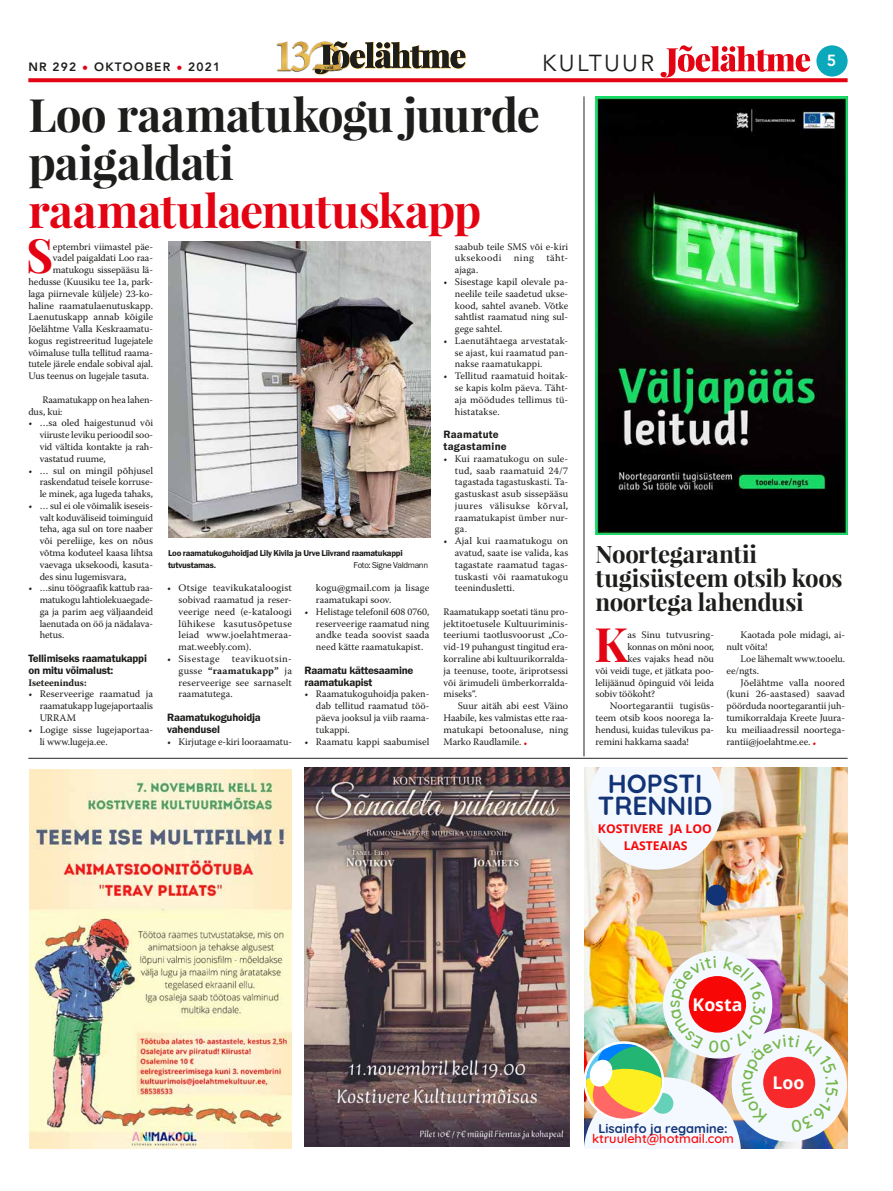
<style>
.page{position:relative;width:893px;height:1191px;background:#fff}
.page>*{position:absolute;margin:0;border:0;box-sizing:border-box;transform-origin:0 0}
.t1{font:700 47.4px "Playfair Display";color:#e30313}
.t2{font:700 46px/48px "Playfair Display";letter-spacing:-.015em;color:#1d1d1b}
.t3{font:700 46px "Playfair Display";letter-spacing:-.015em;color:#e30313}
.t4{font:700 26px/22.3px "Quicksand";color:#123376;text-align:center}
.t5{font:700 24px/24px "Playfair Display";letter-spacing:-.01em;color:#1d1d1b}
.t6{font:23px "Avenir LT Std";letter-spacing:.1em;color:#1d1d1b}
.t7{font:700 17.5px "Open Sans";color:#fff}
.t8{font:800 16px "Avenir LT Std";color:#fff}
.t9{font:500 12.6px "Quicksand";color:#f80707}
.t10{font:700 12.6px "Quicksand";color:#123376}
.t11{font:700 12.1px/16.4px "Open Sans";color:#f80707;text-align:center}
.t12{font:800 12px "Avenir LT Std";letter-spacing:.1em;color:#1d1d1b}
.t13{font:600 11px/11.8px "Franklin Gothic FS";letter-spacing:-.02em;color:#1d1d1b}
.t14{font:600 11px/11.8px "Franklin Gothic FS";letter-spacing:.02em;color:#1d1d1b}
.t15{font:10px/11.8px "Warnock Pro";color:#1d1d1b;text-align:justify}
.t16{font:700 10px "Warnock Pro";letter-spacing:-.01em;color:#1d1d1b}
.t17{font:600 8.8px/11.8px "Franklin Gothic FS";letter-spacing:-.03em;color:#1d1d1b}
.t18{font:8.8px "Franklin Gothic FS";letter-spacing:-.035em;color:#1d1d1b}
.t19{font:700 4.5px "Playfair Display";color:#1d1d1b}
.s1{font-weight:400;color:#e30313}
.s2{font-weight:700}
.s3{color:#e30313}
</style>
<div class="page">
<div style="left:816px;top:45px;width:32px;height:32px;background:#0aa8bb;border-radius:50%"></div>
<svg style="left:660px;top:45px;width:150px;height:32px"></svg>
<svg style="left:28px;top:78px;width:820px;height:4px;background:#e41120"></svg>
<img style="left:271px;top:41px;width:75px;height:42px">
<svg style="left:315px;top:42px;width:151px;height:32px"></svg>
<img style="left:169px;top:242px;width:262px;height:295px">
<img style="left:596px;top:96px;width:252px;height:438px">
<hr style="left:583px;top:96px;width:1px;height:660px;background:#262626">
<hr style="left:28px;top:758px;width:820px;height:1px;background:#262626">
<img style="left:305px;top:768px;width:265px;height:378px">
<img style="left:29px;top:769px;width:263px;height:379px">
<img style="left:585px;top:768px;width:263px;height:380px">
<div style="left:732px;top:1027px;width:115px;height:114px;background:#f4f8ff;border-radius:50%"></div>
<svg style="left:589px;top:768px;width:134px;height:101px"></svg>
<div style="left:706px;top:884px;width:21px;height:21px;background:#123376;border-radius:50%"></div>
<img style="left:585px;top:956px;width:254px;height:192px">
<p class="t12" style="left:28px;top:60px;width:193px">NR 292 <span class="s1">•</span> OKTOOBER <span class="s1">•</span> 2021</p>
<p class="t19" style="left:324px;top:65px;width:11px">vald</p>
<h3 class="t6" style="left:542px;top:50px;width:113px">KULTUUR</h3>
<h2 class="t2" style="left:28px;top:90px;width:513px">Loo raamatukogu juurde paigaldati</h2>
<h2 class="t3" style="left:28px;top:182px;width:454px">raamatulaenutuskapp</h2>
<h3 class="t8" style="left:827px;top:51px;width:11px">5</h3>
<h1 class="t1" style="left:26px;top:225px;width:29px">S</h1>
<p class="t15" style="left:53px;top:240px;width:102px">eptembri viimastel päe-</p>
<p class="t15" style="left:53px;top:252px;width:102px">vadel paigaldati Loo raa-</p>
<p class="t15" style="left:53px;top:264px;width:102px">matukogu sissepääsu lä-</p>
<p class="t15" style="left:28px;top:276px;width:126px">hedusse (Kuusiku tee 1a, park-</p>
<p class="t15" style="left:28px;top:287px;width:126px">laga piirnevale küljele) 23-ko-</p>
<p class="t15" style="left:28px;top:299px;width:126px">haline raamatulaenutuskapp.</p>
<p class="t15" style="left:28px;top:311px;width:126px">Laenutuskapp annab kõigile</p>
<p class="t15" style="left:28px;top:323px;width:126px">Jõelähtme Valla Keskraamatu-</p>
<p class="t15" style="left:28px;top:334px;width:126px">kogus registreeritud lugejatele</p>
<p class="t15" style="left:28px;top:346px;width:126px">võimaluse tulla tellitud raama-</p>
<p class="t15" style="left:28px;top:358px;width:126px">tutele järele endale sobival ajal.</p>
<p class="t15" style="left:28px;top:370px;width:122px">Uus teenus on lugejale tasuta.</p>
<p class="t15" style="left:28px;top:393px;width:126px;text-indent:14px">Raamatukapp on hea lahen&shy;dus, kui:</p>
<p class="t15" style="left:40px;top:417px;width:115px;text-indent:-11px">• …sa oled haigestunud või viiruste leviku perioodil soo&shy;vid vältida kontakte ja rah&shy;vastatud ruume,</p>
<p class="t15" style="left:40px;top:464px;width:115px;text-indent:-11px">• … sul on mingil põhjusel raskendatud teisele korruse&shy;le minek, aga lugeda tahaks,</p>
<p class="t15" style="left:40px;top:499px;width:115px;text-indent:-11px">• … sul ei ole võimalik iseseis&shy;valt koduväliseid toiminguid teha, aga sul on tore naaber või pereliige, kes on nõus võtma koduteel kaasa lihtsa vaevaga uksekoodi, kasuta&shy;des sinu lugemisvara,</p>
<p class="t15" style="left:40px;top:582px;width:115px;text-indent:-11px">• …sinu töögraafik kattub raa&shy;matukogu lahtiolekuaegade&shy;ga ja parim aeg väljaandeid laenutada on öö ja nädalava&shy;hetus.</p>
<p class="t13" style="left:28px;top:652px;width:120px">Tellimiseks raamatukappi on mitu võimalust:</p>
<p class="t16" style="left:28px;top:676px;width:60px">Iseteenindus:</p>
<p class="t15" style="left:40px;top:688px;width:115px;text-indent:-11px">• Reserveerige raamatud ja raamatukapp lugejaportaalis URRAM</p>
<p class="t15" style="left:40px;top:723px;width:115px;text-indent:-11px">• Logige sisse lugejaportaa&shy;li www.lugeja.ee.</p>
<p class="t17" style="left:168px;top:547px;width:236px">Loo raamatukoguhoidjad Lily Kivila ja Urve Liivrand raamatukappi tutvustamas.</p>
<p class="t18" style="left:354px;top:560px;width:76px">Foto: Signe Valdmann</p>
<p class="t15" style="left:316px;top:582px;width:115px">kogu@gmail.com ja lisage raamatukapi soov.</p>
<p class="t15" style="left:316px;top:605px;width:115px;text-indent:-11px">• Helistage telefonil 608 0760, reserveerige raamatud ning andke teada soovist saada need kätte raamatukapist.</p>
<p class="t13" style="left:305px;top:664px;width:110px">Raamatu kättesaamine raamatukapist</p>
<p class="t15" style="left:316px;top:688px;width:115px;text-indent:-11px">• Raamatukoguhoidja paken&shy;dab tellitud raamatud töö&shy;päeva jooksul ja viib raama&shy;tukappi.</p>
<p class="t15" style="left:305px;top:735px;width:126px">• Raamatu kappi saabumisel</p>
<p class="t15" style="left:179px;top:582px;width:115px;text-indent:-11px">• Otsige teavikukataloogist sobivad raamatud ja reser&shy;veerige need (e-kataloogi lühikese kasutusõpetuse leiad www.joelahtmeraa&shy;mat.weebly.com).</p>
<p class="t15" style="left:179px;top:652px;width:115px;text-indent:-11px">• Sisestage teavikuotsin&shy;gusse <span class="s2">“raamatukapp”</span> ja reserveerige see sarnaselt raamatutega.</p>
<p class="t13" style="left:167px;top:711px;width:95px">Raamatukoguhoidja vahendusel</p>
<p class="t15" style="left:167px;top:735px;width:126px">• Kirjutage e-kiri looraamatu-</p>
<p class="t15" style="left:455px;top:240px;width:115px">saabub teile SMS või e-kiri uksekoodi ning täht&shy;ajaga.</p>
<p class="t15" style="left:455px;top:276px;width:115px;text-indent:-11px">• Sisestage kapil olevale pa&shy;neelile teile saadetud ukse&shy;kood, sahtel avaneb. Võtke sahtlist raamatud ning sul&shy;gege sahtel.</p>
<p class="t15" style="left:455px;top:334px;width:115px;text-indent:-11px">• Laenutähtaega arvestatak&shy;se ajast, kui raamatud pan&shy;nakse raamatukappi.</p>
<p class="t15" style="left:455px;top:370px;width:115px;text-indent:-11px">• Tellitud raamatuid hoitak&shy;se kapis kolm päeva. Täht&shy;aja möödudes tellimus tü&shy;histatakse.</p>
<p class="t14" style="left:443px;top:429px;width:65px">Raamatute tagastamine</p>
<p class="t15" style="left:455px;top:452px;width:115px;text-indent:-11px">• Kui raamatukogu on sule&shy;tud, saab raamatuid 24/7 tagastada tagastuskasti. Ta&shy;gastuskast asub sissepääsu juures välisukse kõrval, raamatukapist ümber nur&shy;ga.</p>
<p class="t15" style="left:455px;top:535px;width:115px;text-indent:-11px">• Ajal kui raamatukogu on avatud, saate ise valida, kas tagastate raamatud tagas&shy;tuskasti või raamatukogu teenindusletti.</p>
<p class="t15" style="left:443px;top:605px;width:126px">Raamatukapp soetati tänu pro&shy;jektitoetusele Kultuuriminis&shy;teeriumi taotlusvoorust „Co&shy;vid-19 puhangust tingitud era&shy;korraline abi kultuurikorralda&shy;ja teenuse, toote, äriprotsessi või ärimudeli ümberkorralda&shy;miseks“.</p>
<p class="t15" style="left:443px;top:700px;width:126px;text-indent:14px">Suur aitäh abi eest Väino Haabile, kes valmistas ette raa&shy;matukapi betoonaluse, ning Marko Raudlamile. <span class="s3">•</span></p>
<h3 class="t5" style="left:596px;top:541px;width:248px">Noortegarantii tugisüsteem otsib koos noortega lahendusi</h3>
<h1 class="t1" style="left:594px;top:614px;width:35px">K</h1>
<p class="t15" style="left:627px;top:629px;width:88px">as Sinu tutvusring-</p>
<p class="t15" style="left:627px;top:641px;width:88px">konnas on mõni noor,</p>
<p class="t15" style="left:627px;top:652px;width:88px">kes vajaks head nõu</p>
<p class="t15" style="left:596px;top:664px;width:120px">või veidi tuge, et jätkata poo-</p>
<p class="t15" style="left:596px;top:676px;width:120px">lelijäänud õpinguid või leida</p>
<p class="t15" style="left:596px;top:688px;width:61px">sobiv töökoht?</p>
<p class="t15" style="left:610px;top:700px;width:106px">Noortegarantii tugisüs-</p>
<p class="t15" style="left:596px;top:711px;width:120px">teem otsib koos noorega la-</p>
<p class="t15" style="left:596px;top:723px;width:120px">hendusi, kuidas tulevikus pa-</p>
<p class="t15" style="left:596px;top:735px;width:95px">remini hakkama saada!</p>
<h3 class="t4" style="left:598px;top:770px;width:116px">HOPSTI<br>TRENNID</h3>
<p class="t11" style="left:598px;top:820px;width:115px">KOSTIVERE JA LOO<br>LASTEAIAS</p>
<p class="t15" style="left:726px;top:629px;width:120px;text-indent:14px">Kaotada pole midagi, ai&shy;nult võita!</p>
<p class="t15" style="left:726px;top:652px;width:120px;text-indent:14px">Loe lähemalt www.tooelu. ee/ngts.</p>
<p class="t15" style="left:726px;top:676px;width:120px;text-indent:14px">Jõelähtme valla noored (kuni 26-aastased) saavad pöörduda noortegarantii juh&shy;tumikorraldaja Kreete Juura&shy;ku meiliaadressil noortega&shy;rantii@joelahtme.ee. <span class="s3">•</span></p>
<h3 class="t7" style="left:693px;top:992px;width:51px">Kosta</h3>
<p class="t10" style="left:598px;top:1118px;width:131px">Lisainfo ja regamine:</p>
<p class="t9" style="left:592px;top:1128px;width:143px">ktruuleht@hotmail.com</p>
<h3 class="t7" style="left:772px;top:1070px;width:33px">Loo</h3>
</div>
